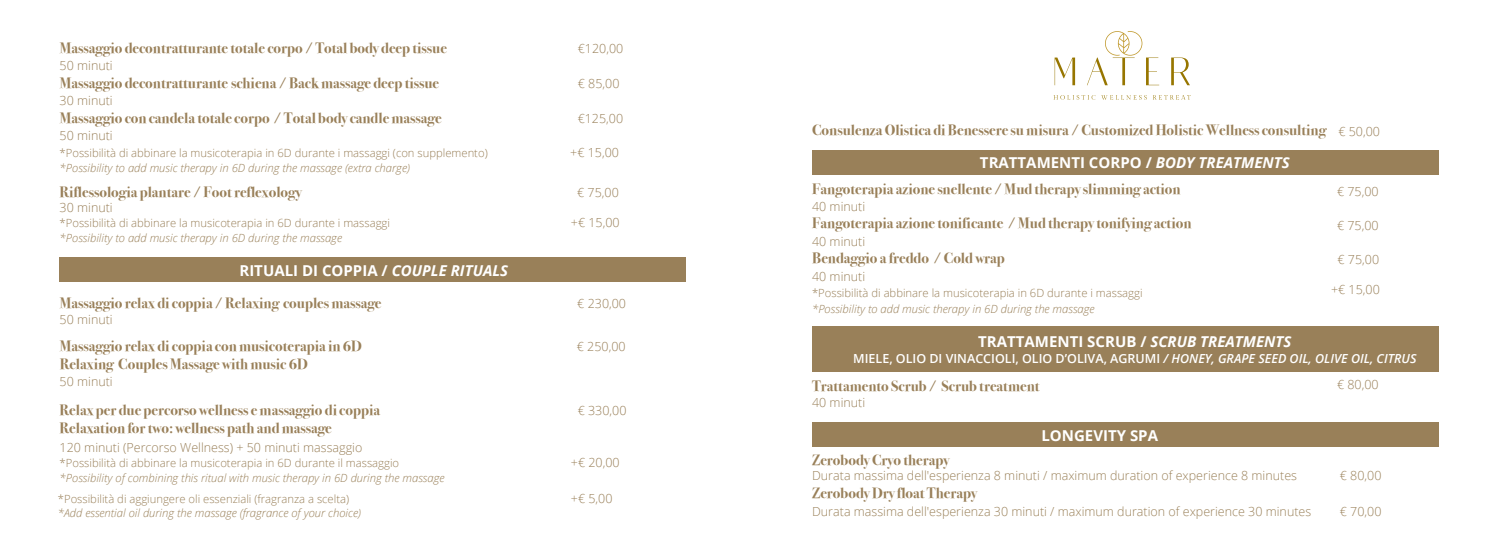
<style>
.page{position:relative;width:1496px;height:539px;background:#fff}
.page>*{position:absolute;margin:0;border:0;box-sizing:border-box;transform-origin:0 0}
.t1{font:700 15px/18px "Bodoni Svty Two ITCTT";color:#998059}
.t2{font:700 15px "Open Sans";color:#fff}
.t3{font:300 12.5px "Open Sans";color:#998059}
.t4{font:300 12.5px "Open Sans";color:#9a8159}
.t5{font:600 12.5px "Open Sans";color:#fff}
.t6{font:300 11.25px "Open Sans";color:#998059}
.t7{font:italic 300 11.25px "Open Sans";color:#998059}
.s1{font-style:italic}
</style>
<div class="page">
<div style="left:812px;top:326px;width:626px;height:45px;background:#998059"></div>
<div style="left:812px;top:150px;width:625px;height:24px;background:#998059"></div>
<div style="left:812px;top:422px;width:625px;height:24px;background:#998059"></div>
<div style="left:60px;top:257px;width:625px;height:25px;background:#998059"></div>
<svg style="left:1053px;top:95px;width:42px;height:5px"></svg>
<svg style="left:1101px;top:95px;width:45px;height:5px"></svg>
<svg style="left:1153px;top:95px;width:37px;height:4px"></svg>
<svg style="left:1054px;top:58px;width:21px;height:27px"></svg>
<svg style="left:1171px;top:58px;width:18px;height:27px"></svg>
<svg style="left:1087px;top:31px;width:72px;height:54px"></svg>
<p class="t1" style="left:60px;top:37px;width:389px">Massaggio decontratturante totale corpo / Total body deep tissue</p>
<p class="t3" style="left:60px;top:57px;width:55px">50 minuti</p>
<p class="t3" style="left:578px;top:40px;width:47px">€120,00</p>
<p class="t1" style="left:60px;top:72px;width:381px">Massaggio decontratturante schiena / Back massage deep tissue</p>
<p class="t3" style="left:60px;top:92px;width:55px">30 minuti</p>
<p class="t3" style="left:578px;top:74px;width:43px">€ 85,00</p>
<p class="t1" style="left:60px;top:107px;width:383px">Massaggio con candela totale corpo / Total body candle massage</p>
<p class="t3" style="left:60px;top:127px;width:55px">50 minuti</p>
<p class="t3" style="left:577px;top:110px;width:47px">€125,00</p>
<p class="t1" style="left:812px;top:119px;width:569px">Consulenza Olistica di Benessere su misura / Customized Holistic Wellness consulting <sub>€</sub> <sub>50,00</sub></p>
<p class="t6" style="left:60px;top:145px;width:429px">*Possibilità di abbinare la musicoterapia in 6D durante i massaggi (con supplemento)</p>
<p class="t7" style="left:60px;top:160px;width:352px">*Possibility to add music therapy in 6D during the massage (extra charge)</p>
<p class="t3" style="left:570px;top:143px;width:50px">+€ 15,00</p>
<p class="t2" style="left:980px;top:152px;width:311px">TRATTAMENTI CORPO / <span class="s1">BODY TREATMENTS</span></p>
<p class="t1" style="left:60px;top:182px;width:243px">Riflessologia plantare / Foot reflexology</p>
<p class="t3" style="left:60px;top:199px;width:55px">30 minuti</p>
<p class="t6" style="left:60px;top:215px;width:332px">*Possibilità di abbinare la musicoterapia in 6D durante i massaggi</p>
<p class="t7" style="left:60px;top:230px;width:284px">*Possibility to add music therapy in 6D during the massage</p>
<p class="t2" style="left:239px;top:260px;width:270px">RITUALI DI COPPIA / <span class="s1">COUPLE RITUALS</span></p>
<p class="t1" style="left:60px;top:293px;width:323px">Massaggio relax di coppia / Relaxing couples massage</p>
<p class="t3" style="left:60px;top:310px;width:55px">50 minuti</p>
<p class="t3" style="left:577px;top:184px;width:43px">€ 75,00</p>
<p class="t3" style="left:571px;top:214px;width:50px">+€ 15,00</p>
<p class="t3" style="left:577px;top:295px;width:50px">€ 230,00</p>
<p class="t1" style="left:812px;top:179px;width:370px">Fangoterapia azione snellente / Mud therapy slimming action</p>
<p class="t3" style="left:812px;top:197px;width:55px">40 minuti</p>
<p class="t1" style="left:812px;top:212px;width:381px">Fangoterapia azione tonificante / Mud therapy tonifying action</p>
<p class="t3" style="left:812px;top:232px;width:55px">40 minuti</p>
<p class="t1" style="left:812px;top:247px;width:194px">Bendaggio a freddo / Cold wrap</p>
<p class="t3" style="left:812px;top:267px;width:55px">40 minuti</p>
<p class="t6" style="left:812px;top:285px;width:332px">*Possibilità di abbinare la musicoterapia in 6D durante i massaggi</p>
<p class="t7" style="left:812px;top:301px;width:284px">*Possibility to add music therapy in 6D during the massage</p>
<p class="t3" style="left:1336px;top:183px;width:43px">€ 75,00</p>
<p class="t3" style="left:1336px;top:216px;width:43px">€ 75,00</p>
<p class="t3" style="left:1337px;top:251px;width:43px">€ 75,00</p>
<p class="t3" style="left:1330px;top:281px;width:50px">+€ 15,00</p>
<p class="t1" style="left:60px;top:336px;width:304px">Massaggio relax di coppia con musicoterapia in 6D<br>Relaxing Couples Massage with music 6D</p>
<p class="t3" style="left:60px;top:372px;width:55px">50 minuti</p>
<p class="t3" style="left:577px;top:338px;width:50px">€ 250,00</p>
<p class="t1" style="left:60px;top:399px;width:322px">Relax per due percorso wellness e massaggio di coppia<br>Relaxation for two: wellness path and massage</p>
<p class="t3" style="left:60px;top:439px;width:304px">120 minuti (Percorso Wellness) + 50 minuti massaggio</p>
<p class="t3" style="left:577px;top:401px;width:50px">€ 330,00</p>
<p class="t6" style="left:60px;top:455px;width:341px">*Possibilità di abbinare la musicoterapia in 6D durante il massaggio</p>
<p class="t7" style="left:60px;top:470px;width:386px">*Possibility of combining this ritual with music therapy in 6D during the massage</p>
<p class="t6" style="left:58px;top:491px;width:293px">*Possibilità di aggiungere oli essenziali (fragranza a scelta)</p>
<p class="t7" style="left:58px;top:504px;width:305px">*Add essential oil during the massage (fragrance of your choice)</p>
<p class="t3" style="left:571px;top:454px;width:50px">+€ 20,00</p>
<p class="t3" style="left:571px;top:489px;width:43px">+€ 5,00</p>
<p class="t2" style="left:978px;top:331px;width:315px">TRATTAMENTI SCRUB / <span class="s1">SCRUB TREATMENTS</span></p>
<p class="t5" style="left:853px;top:350px;width:564px">MIELE, OLIO DI VINACCIOLI, OLIO D’OLIVA, AGRUMI <span class="s1">/ HONEY, GRAPE SEED OIL, OLIVE OIL, CITRUS</span></p>
<p class="t1" style="left:812px;top:375px;width:229px">Trattamento Scrub / Scrub treatment</p>
<p class="t3" style="left:812px;top:393px;width:55px">40 minuti</p>
<p class="t3" style="left:1336px;top:376px;width:43px">€ 80,00</p>
<p class="t2" style="left:1041px;top:424px;width:118px">LONGEVITY SPA</p>
<p class="t1" style="left:812px;top:449px;width:139px">Zerobody Cryo therapy</p>
<p class="t4" style="left:812px;top:466px;width:486px">Durata massima dell'esperienza 8 minuti / maximum duration of experience 8 minutes</p>
<p class="t4" style="left:1339px;top:466px;width:43px">€ 80,00</p>
<p class="t1" style="left:812px;top:482px;width:166px">Zerobody Dry float Therapy</p>
<p class="t4" style="left:812px;top:502px;width:500px">Durata massima dell'esperienza 30 minuti / maximum duration of experience 30 minutes</p>
<p class="t4" style="left:1339px;top:502px;width:43px">€ 70,00</p>
</div>
